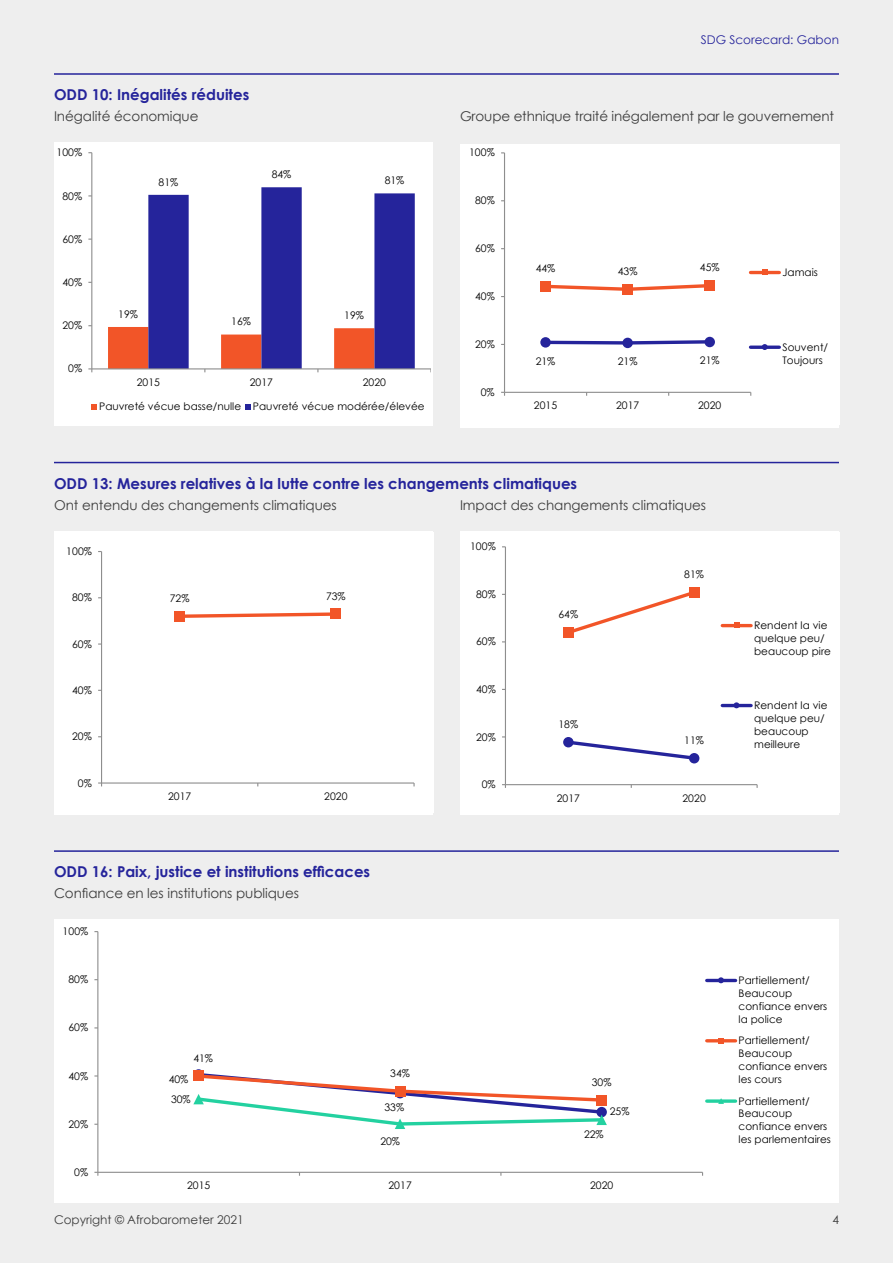
<style>
.page{position:relative;width:893px;height:1263px;background:#eee}
.page>*{position:absolute;margin:0;border:0;box-sizing:border-box;transform-origin:0 0}
.Graph_title___span{font:700 15px "Century Gothic";color:#25249b}
.Graph_subtitle{font:13.5px "Century Gothic";letter-spacing:-.005em;color:#3c3c3c}
.t1{font:12px "Century Gothic";color:#3c3c3c}
.t2{font:12px "Century Gothic";color:#25249b}
.t3{font:10.5px/12.9px "Century Gothic";letter-spacing:.005em;color:#000}
</style>
<div class="page">
<hr style="left:54px;top:73px;width:785px;height:2px;background:#25249b">
<hr style="left:54px;top:462px;width:785px;height:1px;background:#25249b">
<hr style="left:54px;top:850px;width:785px;height:2px;background:#25249b">
<div style="left:54px;top:144px;width:377px;height:281px;background:#fff"></div>
<svg style="left:148px;top:187px;width:267px;height:181px"></svg>
<hr style="left:91px;top:153px;width:1px;height:216px;background:#8e8e8e">
<hr style="left:92px;top:368px;width:339px;height:1px;background:#8e8e8e">
<svg style="left:108px;top:327px;width:266px;height:45px"></svg>
<svg style="left:91px;top:404px;width:6px;height:6px"></svg>
<svg style="left:245px;top:404px;width:6px;height:6px"></svg>
<div style="left:461px;top:144px;width:379px;height:281px;background:#fff"></div>
<hr style="left:504px;top:153px;width:1px;height:239px;background:#8e8e8e">
<hr style="left:504px;top:392px;width:247px;height:1px;background:#8e8e8e">
<svg style="left:551px;top:284px;width:153px;height:7px"></svg>
<div style="left:540px;top:281px;width:11px;height:11px;background:#f25528"></div>
<div style="left:622px;top:284px;width:11px;height:10px;background:#f25528"></div>
<div style="left:704px;top:280px;width:11px;height:11px;background:#f25528"></div>
<svg style="left:549px;top:338px;width:157px;height:8px"></svg>
<div style="left:540px;top:337px;width:11px;height:11px;background:#25249b;border-radius:50%"></div>
<div style="left:622px;top:338px;width:11px;height:10px;background:#25249b;border-radius:50%"></div>
<div style="left:704px;top:337px;width:11px;height:10px;background:#25249b;border-radius:50%"></div>
<hr style="left:750px;top:271px;width:29px;height:3px;background:#f25528">
<svg style="left:762px;top:269px;width:6px;height:6px"></svg>
<hr style="left:750px;top:346px;width:29px;height:3px;background:#25249b">
<svg style="left:762px;top:344px;width:6px;height:6px"></svg>
<div style="left:54px;top:532px;width:379px;height:281px;background:#fff"></div>
<hr style="left:101px;top:551px;width:1px;height:232px;background:#8e8e8e">
<hr style="left:102px;top:782px;width:312px;height:2px;background:#8e8e8e">
<svg style="left:185px;top:611px;width:146px;height:8px"></svg>
<div style="left:174px;top:611px;width:11px;height:10px;background:#f25528"></div>
<div style="left:331px;top:609px;width:10px;height:10px;background:#f25528"></div>
<div style="left:462px;top:532px;width:378px;height:281px;background:#fff"></div>
<hr style="left:505px;top:547px;width:1px;height:238px;background:#8e8e8e">
<hr style="left:505px;top:784px;width:252px;height:1px;background:#8e8e8e">
<svg style="left:574px;top:592px;width:115px;height:41px"></svg>
<div style="left:563px;top:627px;width:11px;height:11px;background:#f25528"></div>
<div style="left:689px;top:587px;width:10px;height:11px;background:#f25528"></div>
<svg style="left:565px;top:738px;width:132px;height:24px"></svg>
<div style="left:563px;top:737px;width:11px;height:10px;background:#25249b;border-radius:50%"></div>
<div style="left:689px;top:753px;width:10px;height:10px;background:#25249b;border-radius:50%"></div>
<hr style="left:722px;top:624px;width:29px;height:3px;background:#f25528">
<svg style="left:733px;top:622px;width:6px;height:6px"></svg>
<hr style="left:722px;top:704px;width:29px;height:3px;background:#25249b">
<svg style="left:733px;top:702px;width:6px;height:6px"></svg>
<div style="left:54px;top:921px;width:783px;height:281px;background:#fff"></div>
<hr style="left:97px;top:932px;width:1px;height:240px;background:#8e8e8e">
<hr style="left:98px;top:1172px;width:604px;height:1px;background:#8e8e8e">
<div style="left:193px;top:1069px;width:11px;height:11px;background:#f25528;border-radius:50%"></div>
<svg style="left:193px;top:1071px;width:414px;height:58px"></svg>
<hr style="left:707px;top:979px;width:29px;height:3px;background:#25249b">
<svg style="left:718px;top:977px;width:6px;height:6px"></svg>
<hr style="left:707px;top:1039px;width:29px;height:3px;background:#f25528">
<svg style="left:718px;top:1038px;width:6px;height:5px"></svg>
<svg style="left:707px;top:1099px;width:29px;height:4px"></svg>
<svg style="left:718px;top:1098px;width:6px;height:6px"></svg>
<p class="t2" style="left:701px;top:31px;width:140px">SDG Scorecard: Gabon</p>
<p class="Graph_title___span" style="left:54px;top:83px;width:197px">ODD 10: Inégalités réduites</p>
<p class="Graph_subtitle" style="left:54px;top:107px;width:146px">Inégalité économique</p>
<p class="Graph_subtitle" style="left:460px;top:107px;width:376px">Groupe ethnique traité inégalement par le gouvernement</p>
<p class="t3" style="left:57px;top:146px;width:27px">100%</p>
<p class="t3" style="left:62px;top:189px;width:21px">80%</p>
<p class="t3" style="left:62px;top:232px;width:21px">60%</p>
<p class="t3" style="left:62px;top:276px;width:21px">40%</p>
<p class="t3" style="left:62px;top:319px;width:21px">20%</p>
<p class="t3" style="left:68px;top:362px;width:15px">0%</p>
<p class="t3" style="left:159px;top:175px;width:21px">81%</p>
<p class="t3" style="left:118px;top:307px;width:21px">19%</p>
<p class="t3" style="left:272px;top:168px;width:21px">84%</p>
<p class="t3" style="left:231px;top:315px;width:21px">16%</p>
<p class="t3" style="left:385px;top:174px;width:21px">81%</p>
<p class="t3" style="left:344px;top:309px;width:21px">19%</p>
<p class="t3" style="left:137px;top:375px;width:25px">2015</p>
<p class="t3" style="left:250px;top:375px;width:25px">2017</p>
<p class="t3" style="left:363px;top:375px;width:25px">2020</p>
<p class="t3" style="left:99px;top:400px;width:327px">Pauvreté vécue basse/nulle Pauvreté vécue modérée/élevée</p>
<p class="t3" style="left:469px;top:146px;width:27px">100%</p>
<p class="t3" style="left:475px;top:194px;width:21px">80%</p>
<p class="t3" style="left:475px;top:242px;width:21px">60%</p>
<p class="t3" style="left:475px;top:290px;width:21px">40%</p>
<p class="t3" style="left:475px;top:338px;width:21px">20%</p>
<p class="t3" style="left:481px;top:385px;width:15px">0%</p>
<p class="t3" style="left:536px;top:262px;width:21px">44%</p>
<p class="t3" style="left:618px;top:264px;width:21px">43%</p>
<p class="t3" style="left:700px;top:261px;width:21px">45%</p>
<p class="t3" style="left:536px;top:355px;width:21px">21%</p>
<p class="t3" style="left:618px;top:355px;width:21px">21%</p>
<p class="t3" style="left:700px;top:354px;width:21px">21%</p>
<p class="t3" style="left:534px;top:399px;width:25px">2015</p>
<p class="t3" style="left:616px;top:399px;width:25px">2017</p>
<p class="t3" style="left:698px;top:399px;width:25px">2020</p>
<p class="t3" style="left:782px;top:266px;width:37px">Jamais</p>
<p class="t3" style="left:782px;top:340px;width:47px">Souvent/<br>Toujours</p>
<p class="Graph_title___span" style="left:54px;top:472px;width:525px">ODD 13: Mesures relatives à la lutte contre les changements climatiques</p>
<p class="Graph_subtitle" style="left:54px;top:495px;width:284px">Ont entendu des changements climatiques</p>
<p class="Graph_subtitle" style="left:460px;top:495px;width:248px">Impact des changements climatiques</p>
<p class="t3" style="left:66px;top:545px;width:27px">100%</p>
<p class="t3" style="left:72px;top:591px;width:21px">80%</p>
<p class="t3" style="left:72px;top:637px;width:21px">60%</p>
<p class="t3" style="left:72px;top:683px;width:21px">40%</p>
<p class="t3" style="left:72px;top:730px;width:21px">20%</p>
<p class="t3" style="left:78px;top:776px;width:15px">0%</p>
<p class="t3" style="left:170px;top:592px;width:21px">72%</p>
<p class="t3" style="left:326px;top:589px;width:21px">73%</p>
<p class="t3" style="left:168px;top:790px;width:25px">2017</p>
<p class="t3" style="left:324px;top:790px;width:25px">2020</p>
<p class="Graph_title___span" style="left:54px;top:860px;width:318px">ODD 16: Paix, justice et institutions efficaces</p>
<p class="Graph_subtitle" style="left:54px;top:884px;width:247px">Confiance en les institutions publiques</p>
<p class="t3" style="left:63px;top:925px;width:27px">100%</p>
<p class="t3" style="left:68px;top:973px;width:21px">80%</p>
<p class="t3" style="left:68px;top:1021px;width:21px">60%</p>
<p class="t3" style="left:68px;top:1069px;width:21px">40%</p>
<p class="t3" style="left:68px;top:1117px;width:21px">20%</p>
<p class="t3" style="left:74px;top:1165px;width:15px">0%</p>
<p class="t3" style="left:193px;top:1052px;width:21px">41%</p>
<p class="t3" style="left:169px;top:1072px;width:21px">40%</p>
<p class="t3" style="left:171px;top:1092px;width:21px">30%</p>
<p class="t3" style="left:390px;top:1066px;width:21px">34%</p>
<p class="t3" style="left:384px;top:1100px;width:21px">33%</p>
<p class="t3" style="left:380px;top:1135px;width:21px">20%</p>
<p class="t3" style="left:470px;top:540px;width:27px">100%</p>
<p class="t3" style="left:476px;top:587px;width:21px">80%</p>
<p class="t3" style="left:476px;top:635px;width:21px">60%</p>
<p class="t3" style="left:476px;top:682px;width:21px">40%</p>
<p class="t3" style="left:476px;top:730px;width:21px">20%</p>
<p class="t3" style="left:482px;top:778px;width:15px">0%</p>
<p class="t3" style="left:558px;top:608px;width:21px">64%</p>
<p class="t3" style="left:558px;top:718px;width:21px">18%</p>
<p class="t3" style="left:684px;top:568px;width:21px">81%</p>
<p class="t3" style="left:684px;top:733px;width:21px">11%</p>
<p class="t3" style="left:557px;top:791px;width:25px">2017</p>
<p class="t3" style="left:682px;top:791px;width:25px">2020</p>
<p class="t3" style="left:592px;top:1075px;width:21px">30%</p>
<p class="t3" style="left:610px;top:1105px;width:21px">25%</p>
<p class="t3" style="left:584px;top:1127px;width:21px">22%</p>
<p class="t3" style="left:187px;top:1179px;width:25px">2015</p>
<p class="t3" style="left:389px;top:1179px;width:25px">2017</p>
<p class="t3" style="left:590px;top:1179px;width:25px">2020</p>
<p class="t1" style="left:54px;top:1211px;width:191px">Copyright © Afrobarometer 2021</p>
<p class="t3" style="left:754px;top:619px;width:78px">Rendent la vie quelque peu/ beaucoup pire</p>
<p class="t3" style="left:754px;top:699px;width:75px">Rendent la vie quelque peu/ beaucoup meilleure</p>
<p class="t3" style="left:739px;top:973px;width:90px">Partiellement/<br>Beaucoup confiance envers la police</p>
<p class="t3" style="left:739px;top:1034px;width:90px">Partiellement/<br>Beaucoup confiance envers les cours</p>
<p class="t3" style="left:739px;top:1094px;width:94px">Partiellement/<br>Beaucoup confiance envers les parlementaires</p>
<p class="t1" style="left:832px;top:1211px;width:8px">4</p>
</div>
